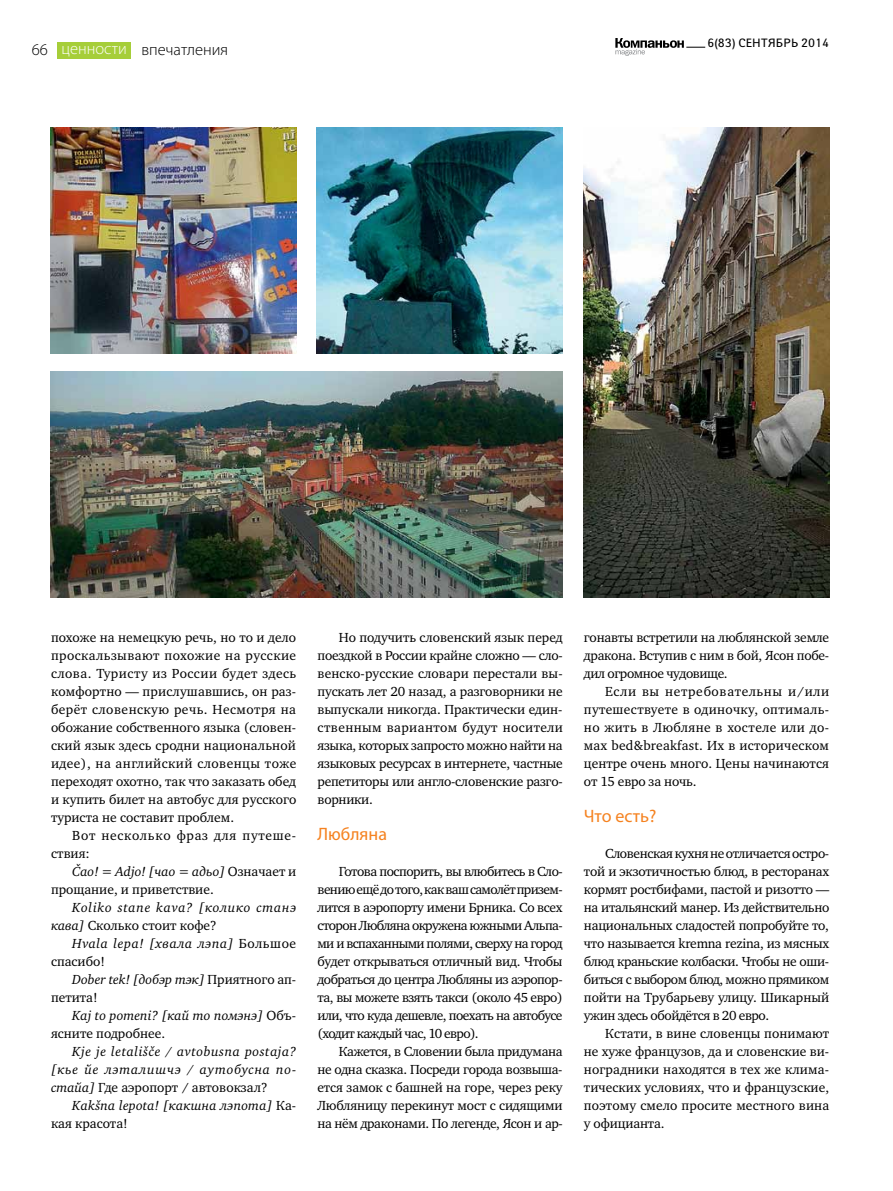
<style>
.page{position:relative;width:893px;height:1191px;background:#fff}
.page>*{position:absolute;margin:0;border:0;box-sizing:border-box;transform-origin:0 0}
.t1{font:18px "Myriad Pro";color:#f58220}
.t2{font:300 16.5px "Myriad Pro";color:#000}
.t3{font:300 16.5px "Myriad Pro";color:#fff}
.t4{font:13.5px/18px "Charter ITC";letter-spacing:-.01em;color:#000;text-align:justify}
.t5{font:italic 13.5px/18px "Charter ITC";letter-spacing:.035em;color:#000}
.t6{font:italic 13.5px/18px "Charter ITC";color:#000}
.t7{font:italic 13.5px/18px "Charter ITC";letter-spacing:.01em;color:#000}
.t8{font:13.5px/18px "Charter ITC";letter-spacing:.055em;color:#000}
.t9{font:12px "Yanus";letter-spacing:.01em;color:#000}
.s1{font-style:italic}
.s2{font-style:normal}
</style>
<div class="page">
<svg style="left:615px;top:38px;width:90px;height:18px"></svg>
<div style="left:57px;top:42px;width:74px;height:17px;background:#a6ce39"></div>
<img style="left:317px;top:128px;width:246px;height:226px">
<img style="left:51px;top:372px;width:512px;height:226px">
<img style="left:50px;top:128px;width:246px;height:226px">
<img style="left:583px;top:128px;width:246px;height:470px">
<p class="t2" style="left:32px;top:40px;width:18px">66</p>
<p class="t3" style="left:62px;top:39px;width:67px">ценности</p>
<p class="t2" style="left:141px;top:40px;width:88px">впечатления</p>
<p class="t9" style="left:707px;top:36px;width:123px">6(83) СЕНТЯБРЬ 2014</p>
<p class="t4" style="left:51px;top:628px;width:247px">похоже на немецкую речь, но то и дело проскальзывают похожие на русские слова. Туристу из России будет здесь комфортно — прислушавшись, он раз&shy;берёт словенскую речь. Несмотря на обожание собственного языка (словен&shy;ский язык здесь сродни национальной идее), на английский словенцы тоже переходят охотно, так что заказать обед и купить билет на автобус для русского туриста не составит проблем.</p>
<p class="t8" style="left:51px;top:826px;width:247px;text-indent:21px">Вот несколько фраз для путеше&shy;ствия:</p>
<p class="t4" style="left:51px;top:862px;width:247px;text-indent:21px"><span class="s1">Čao! = Adjo! [чао = адьо]</span> Означает и прощание, и приветствие.</p>
<p class="t5" style="left:51px;top:898px;width:247px;text-indent:21px">Koliko stane kava? [колико станэ кава] <span class="s2">Сколько стоит кофе?</span></p>
<p class="t5" style="left:51px;top:934px;width:247px;text-indent:21px">Hvala lepa! [хвала лэпа] <span class="s2">Большое спасибо!</span></p>
<p class="t6" style="left:51px;top:970px;width:247px;text-indent:21px">Dober tek! [добэр тэк] <span class="s2">Приятного ап&shy;петита!</span></p>
<p class="t6" style="left:51px;top:1006px;width:247px;text-indent:21px">Kaj to pomeni? [кай то помэнэ] <span class="s2">Объ&shy;ясните подробнее.</span></p>
<p class="t5" style="left:51px;top:1042px;width:247px;text-align:justify;text-indent:21px">Kje je letališče / avtobusna postaja? [кье йе лэталишчэ / аутобусна по&shy;стайа] <span class="s2">Где аэропорт / автовокзал?</span></p>
<p class="t7" style="left:51px;top:1096px;width:247px;text-indent:21px">Kakšna lepota! [какшна лэпота] <span class="s2">Ка&shy;кая красота!</span></p>
<p class="t4" style="left:317px;top:628px;width:247px;text-indent:21px">Но подучить словенский язык перед поездкой в России крайне сложно — сло&shy;венско-русские словари перестали вы&shy;пускать лет 20 назад, а разговорники не выпускали никогда. Практически един&shy;ственным вариантом будут носители языка, которых запросто можно найти на языковых ресурсах в интернете, частные репетиторы или англо-словенские разго&shy;ворники.</p>
<h1 class="t1" style="left:317px;top:823px;width:71px">Любляна</h1>
<p class="t4" style="left:317px;top:862px;width:247px;text-indent:21px">Готова поспорить, вы влюбитесь в Сло&shy;вению ещё до того, как ваш самолёт призем&shy;лится в аэропорту имени Брника. Со всех сторон Любляна окружена южными Альпа&shy;ми и вспаханными полями, сверху на город будет открываться отличный вид. Чтобы добраться до центра Любляны из аэропор&shy;та, вы можете взять такси (около 45 евро) или, что куда дешевле, поехать на автобусе (ходит каждый час, 10 евро).</p>
<p class="t4" style="left:317px;top:1042px;width:247px;text-indent:21px">Кажется, в Словении была придумана не одна сказка. Посреди города возвыша&shy;ется замок с башней на горе, через реку Любляницу перекинут мост с сидящими на нём драконами. По легенде, Ясон и ар-</p>
<p class="t4" style="left:584px;top:628px;width:247px">гонавты встретили на люблянской земле дракона. Вступив с ним в бой, Ясон побе&shy;дил огромное чудовище.</p>
<p class="t4" style="left:584px;top:682px;width:247px;text-indent:21px">Если вы нетребовательны и/или путешествуете в одиночку, оптималь&shy;но жить в Любляне в хостеле или до&shy;мах bed&amp;breakfast. Их в историческом центре очень много. Цены начинаются от 15 евро за ночь.</p>
<h1 class="t1" style="left:584px;top:805px;width:74px">Что есть?</h1>
<p class="t4" style="left:584px;top:844px;width:247px;text-indent:21px">Словенская кухня не отличается остро&shy;той и экзотичностью блюд, в ресторанах кормят ростбифами, пастой и ризотто — на итальянский манер. Из действительно национальных сладостей попробуйте то, что называется kremna rezina, из мясных блюд краньские колбаски. Чтобы не оши&shy;биться с выбором блюд, можно прямиком пойти на Трубарьеву улицу. Шикарный ужин здесь обойдётся в 20 евро.</p>
<p class="t4" style="left:584px;top:1024px;width:247px;text-indent:21px">Кстати, в вине словенцы понимают не хуже французов, да и словенские ви&shy;ноградники находятся в тех же клима&shy;тических условиях, что и французские, поэтому смело просите местного вина у официанта.</p>
</div>
